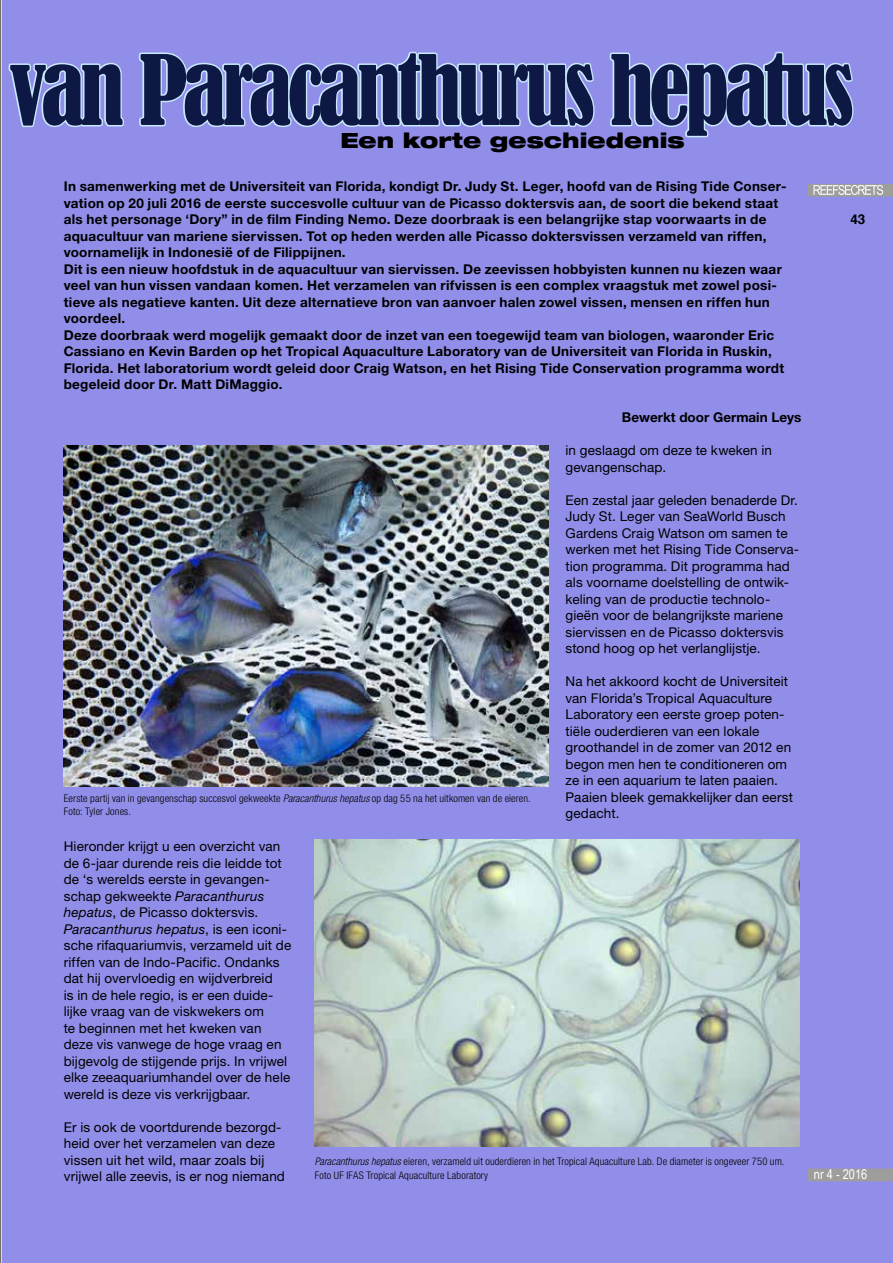
<style>
.page{position:relative;width:893px;height:1263px;background:#fff}
.page>*{position:absolute;margin:0;border:0;box-sizing:border-box;transform-origin:0 0}
.t1{font:condensed 90px "Bernard";letter-spacing:-.05em;color:#0d1845}
.t2{font:900 expanded 21px "Helvetica Neue LT Std";color:#000}
.t3{font:13.5px/16.5px "Helvetica Neue LT Std";letter-spacing:.01em;color:#000}
.t4{font:700 13.5px/16.5px "Helvetica Neue LT Std";letter-spacing:.02em;color:#000}
.t5{font:700 13.5px "Helvetica Neue LT Std";color:#000}
.t6{font:13.5px "Arial Narrow";color:#fff}
.t7{font:700 13.5px "Helvetica";color:#000}
.t8{font:300 condensed 10.5px/13.5px "Helvetica Neue LT Std";letter-spacing:.01em;color:#000}
.s1{font-style:italic}
</style>
<div class="page">
<div style="left:127px;top:0;width:766px;height:1263px;background:#918ee9"></div>
<div style="left:808px;top:184px;width:85px;height:13px;background:#9d9d9c"></div>
<svg style="left:813px;top:185px;width:70px;height:10px"></svg>
<div style="left:808px;top:1168px;width:85px;height:13px;background:#9d9d9c"></div>
<div style="left:0;top:0;width:127px;height:1263px;background:#918ee9"></div>
<svg style="left:136px;top:50px;width:460px;height:80px;background:#a0a7ed"></svg>
<svg style="left:608px;top:50px;width:247px;height:89px;background:#9fa5ed"></svg>
<img style="left:64px;top:445px;width:485px;height:342px">
<img style="left:315px;top:840px;width:484px;height:306px">
<h1 class="t1" style="left:9px;top:38px;width:846px">van Paracanthurus hepatus</h1>
<h2 class="t2" style="left:341px;top:127px;width:346px">Een korte geschiedenis</h2>
<p class="t4" style="left:64px;top:178px;width:724px">In samenwerking met de Universiteit van Florida, kondigt Dr. Judy St. Leger, hoofd van de Rising Tide Conser&shy;vation op 20 juli 2016 de eerste succesvolle cultuur van de Picasso doktersvis aan, de soort die bekend staat als het personage ‘Dory” in de film Finding Nemo. Deze doorbraak is een belangrijke stap voorwaarts in de aquacultuur van mariene siervissen. Tot op heden werden alle Picasso doktersvissen verzameld van riffen, voornamelijk in Indonesië of de Filippijnen.<br>Dit is een nieuw hoofdstuk in de aquacultuur van siervissen. De zeevissen hobbyisten kunnen nu kiezen waar veel van hun vissen vandaan komen. Het verzamelen van rifvissen is een complex vraagstuk met zowel posi&shy;tieve als negatieve kanten. Uit deze alternatieve bron van aanvoer halen zowel vissen, mensen en riffen hun voordeel.<br>Deze doorbraak werd mogelijk gemaakt door de inzet van een toegewijd team van biologen, waaronder Eric Cassiano en Kevin Barden op het Tropical Aquaculture Laboratory van de Universiteit van Florida in Ruskin, Florida. Het laboratorium wordt geleid door Craig Watson, en het Rising Tide Conservation programma wordt begeleid door Dr. Matt DiMaggio.</p>
<p class="t8" style="left:64px;top:791px;width:468px">Eerste partij van in gevangenschap succesvol gekweekte <span class="s1">Paracanthurus hepatus</span> op dag 55 na het uitkomen van de eieren.<br>Foto: Tyler Jones.</p>
<p class="t5" style="left:622px;top:409px;width:181px">Bewerkt door Germain Leys</p>
<p class="t3" style="left:566px;top:442px;width:208px">in geslaagd om deze te kweken in gevangenschap.</p>
<p class="t3" style="left:566px;top:492px;width:235px">Een zestal jaar geleden benaderde Dr.<br>Judy St. Leger van SeaWorld Busch Gardens Craig Watson om samen te werken met het Rising Tide Conserva&shy;tion programma. Dit programma had als voorname doelstelling de ontwik&shy;keling van de productie technolo&shy;gieën voor de belangrijkste mariene siervissen en de Picasso doktersvis stond hoog op het verlanglijstje.</p>
<p class="t3" style="left:566px;top:673px;width:229px">Na het akkoord kocht de Universiteit van Florida’s Tropical Aquaculture<br>Laboratory een eerste groep poten&shy;tiële ouderdieren van een lokale groothandel in de zomer van 2012 en begon men hen te conditioneren om ze in een aquarium te laten paaien.<br>Paaien bleek gemakkelijker dan eerst gedacht.</p>
<p class="t3" style="left:64px;top:838px;width:229px">Hieronder krijgt u een overzicht van de 6-jaar durende reis die leidde tot de ‘s werelds eerste in gevangen&shy;schap gekweekte <span class="s1">Paracanthurus hepatus</span>, de Picasso doktersvis.<br><span class="s1">Paracanthurus hepatus</span>, is een iconi&shy;sche rifaquariumvis, verzameld uit de riffen van de Indo-Pacific. Ondanks dat hij overvloedig en wijdverbreid<br>is in de hele regio, is er een duide&shy;lijke vraag van de viskwekers om<br>te beginnen met het kweken van deze vis vanwege de hoge vraag en bijgevolg de stijgende prijs. In vrijwel elke zeeaquariumhandel over de hele wereld is deze vis verkrijgbaar.</p>
<p class="t3" style="left:64px;top:1119px;width:223px">Er is ook de voortdurende bezorgd&shy;heid over het verzamelen van deze vissen uit het wild, maar zoals bij vrijwel alle zeevis, is er nog niemand</p>
<p class="t8" style="left:315px;top:1154px;width:471px"><span class="s1">Paracanthurus hepatus</span> eieren, verzameld uit ouderdieren in het Tropical Aquaculture Lab. De diameter is ongeveer 750 um.<br>Foto UF IFAS Tropical Aquaculture Laboratory</p>
<p class="t7" style="left:850px;top:211px;width:17px">43</p>
<p class="t6" style="left:814px;top:1164px;width:55px">nr 4 - 2016</p>
</div>
